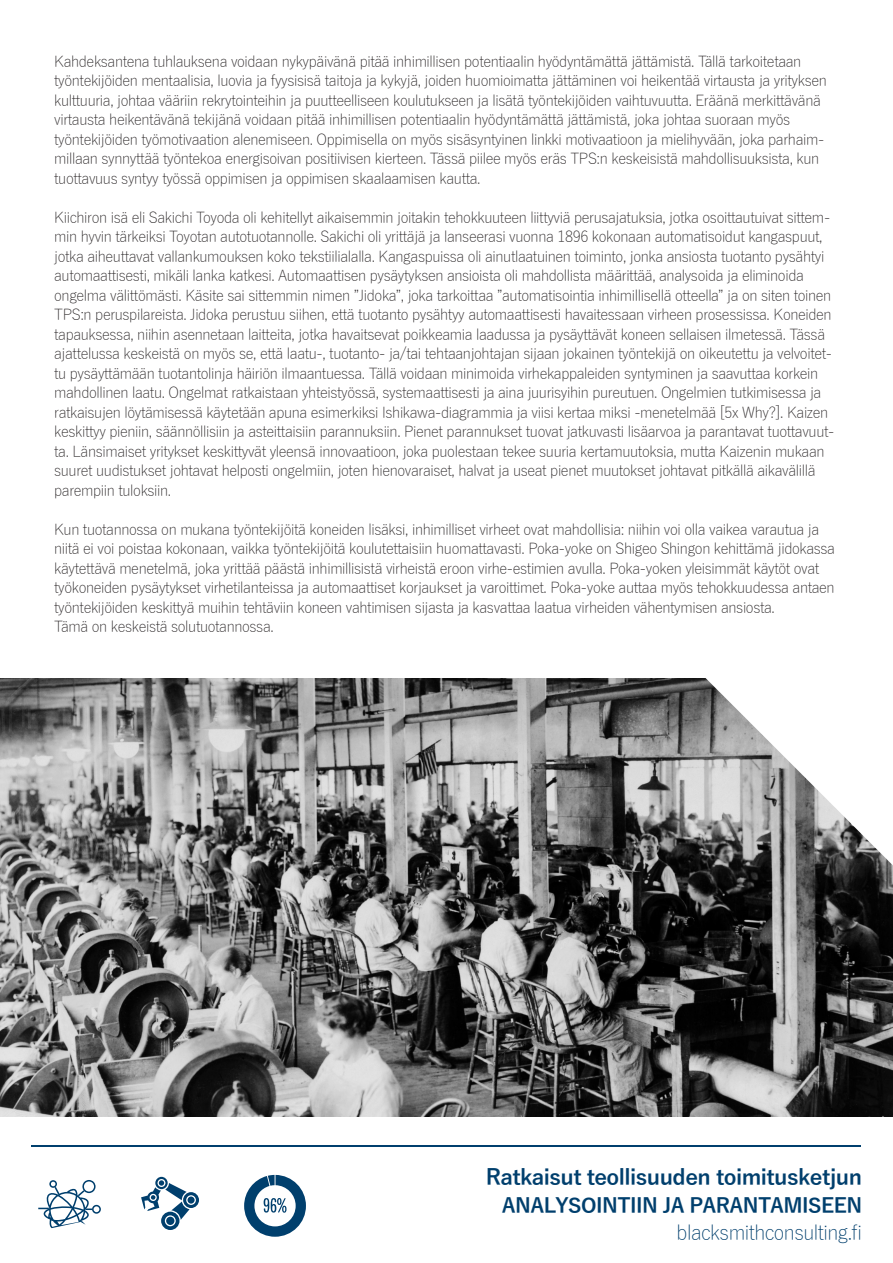
<style>
.page{position:relative;width:893px;height:1263px;background:#fff}
.page>*{position:absolute;margin:0;border:0;box-sizing:border-box;transform-origin:0 0}
.t1{font:700 21.6px "Yu Gothic";letter-spacing:-.025em;color:#003f6d}
.t2{font:700 20.25px/27px "Yu Gothic";letter-spacing:-.025em;color:#003f6d;text-align:right}
.t3{font:300 15px/19.5px "Yu Gothic";letter-spacing:-.025em;color:#231f20}
.s1{font-weight:300}
</style>
<div class="page">
<img style="left:0;top:679px;width:893px;height:437px">
<svg style="left:660px;top:678px;width:233px;height:187px"></svg>
<svg style="left:141px;top:1177px;width:58px;height:53px"></svg>
<svg style="left:244px;top:1175px;width:62px;height:62px"></svg>
<svg style="left:38px;top:1180px;width:63px;height:48px"></svg>
<hr style="left:32px;top:1145px;width:829px;height:2px;background:#003f6d">
<p class="t3" style="left:54px;top:50px;width:774px">Kahdeksantena tuhlauksena voidaan nykypäivänä pitää inhimillisen potentiaalin hyödyntämättä jättämistä. Tällä tarkoitetaan työntekijöiden mentaalisia, luovia ja fyysisisä taitoja ja kykyjä, joiden huomioimatta jättäminen voi heikentää virtausta ja yrityksen kulttuuria, johtaa vääriin rekrytointeihin ja puutteelliseen koulutukseen ja lisätä työntekijöiden vaihtuvuutta. Eräänä merkittävänä virtausta heikentävänä tekijänä voidaan pitää inhimillisen potentiaalin hyödyntämättä jättämistä, joka johtaa suoraan myös työntekijöiden työmotivaation alenemiseen. Oppimisella on myös sisäsyntyinen linkki motivaatioon ja mielihyvään, joka parhaim&shy;millaan synnyttää työntekoa energisoivan positiivisen kierteen. Tässä piilee myös eräs TPS:n keskeisistä mahdollisuuksista, kun tuottavuus syntyy työssä oppimisen ja oppimisen skaalaamisen kautta.</p>
<p class="t3" style="left:54px;top:206px;width:782px">Kiichiron isä eli Sakichi Toyoda oli kehitellyt aikaisemmin joitakin tehokkuuteen liittyviä perusajatuksia, jotka osoittautuivat sittem&shy;min hyvin tärkeiksi Toyotan autotuotannolle. Sakichi oli yrittäjä ja lanseerasi vuonna 1896 kokonaan automatisoidut kangaspuut, jotka aiheuttavat vallankumouksen koko tekstiilialalla. Kangaspuissa oli ainutlaatuinen toiminto, jonka ansiosta tuotanto pysähtyi automaattisesti, mikäli lanka katkesi. Automaattisen pysäytyksen ansioista oli mahdollista määrittää, analysoida ja eliminoida ongelma välittömästi. Käsite sai sittemmin nimen ”Jidoka”, joka tarkoittaa ”automatisointia inhimillisellä otteella” ja on siten toinen TPS:n peruspilareista. Jidoka perustuu siihen, että tuotanto pysähtyy automaattisesti havaitessaan virheen prosessissa. Koneiden tapauksessa, niihin asennetaan laitteita, jotka havaitsevat poikkeamia laadussa ja pysäyttävät koneen sellaisen ilmetessä. Tässä ajattelussa keskeistä on myös se, että laatu-, tuotanto- ja/tai tehtaanjohtajan sijaan jokainen työntekijä on oikeutettu ja velvoitet&shy;tu pysäyttämään tuotantolinja häiriön ilmaantuessa. Tällä voidaan minimoida virhekappaleiden syntyminen ja saavuttaa korkein mahdollinen laatu. Ongelmat ratkaistaan yhteistyössä, systemaattisesti ja aina juurisyihin pureutuen. Ongelmien tutkimisessa ja ratkaisujen löytämisessä käytetään apuna esimerkiksi Ishikawa-diagrammia ja viisi kertaa miksi -menetelmää [5x Why?]. Kaizen keskittyy pieniin, säännöllisiin ja asteittaisiin parannuksiin. Pienet parannukset tuovat jatkuvasti lisäarvoa ja parantavat tuottavuut&shy;ta. Länsimaiset yritykset keskittyvät yleensä innovaatioon, joka puolestaan tekee suuria kertamuutoksia, mutta Kaizenin mukaan suuret uudistukset johtavat helposti ongelmiin, joten hienovaraiset, halvat ja useat pienet muutokset johtavat pitkällä aikavälillä parempiin tuloksiin.</p>
<p class="t3" style="left:54px;top:518px;width:782px">Kun tuotannossa on mukana työntekijöitä koneiden lisäksi, inhimilliset virheet ovat mahdollisia: niihin voi olla vaikea varautua ja niitä ei voi poistaa kokonaan, vaikka työntekijöitä koulutettaisiin huomattavasti. Poka-yoke on Shigeo Shingon kehittämä jidokassa käytettävä menetelmä, joka yrittää päästä inhimillisistä virheistä eroon virhe-estimien avulla. Poka-yoken yleisimmät käytöt ovat työkoneiden pysäytykset virhetilanteissa ja automaattiset korjaukset ja varoittimet. Poka-yoke auttaa myös tehokkuudessa antaen työntekijöiden keskittyä muihin tehtäviin koneen vahtimisen sijasta ja kasvattaa laatua virheiden vähentymisen ansiosta.<br>Tämä on keskeistä solutuotannossa.</p>
<p class="t1" style="left:486px;top:1165px;width:378px">Ratkaisut teollisuuden toimitusketjun</p>
<p class="t2" style="left:502px;top:1192px;width:362px">ANALYSOINTIIN JA PARANTAMISEEN <span class="s1">blacksmithconsulting.fi</span></p>
</div>
